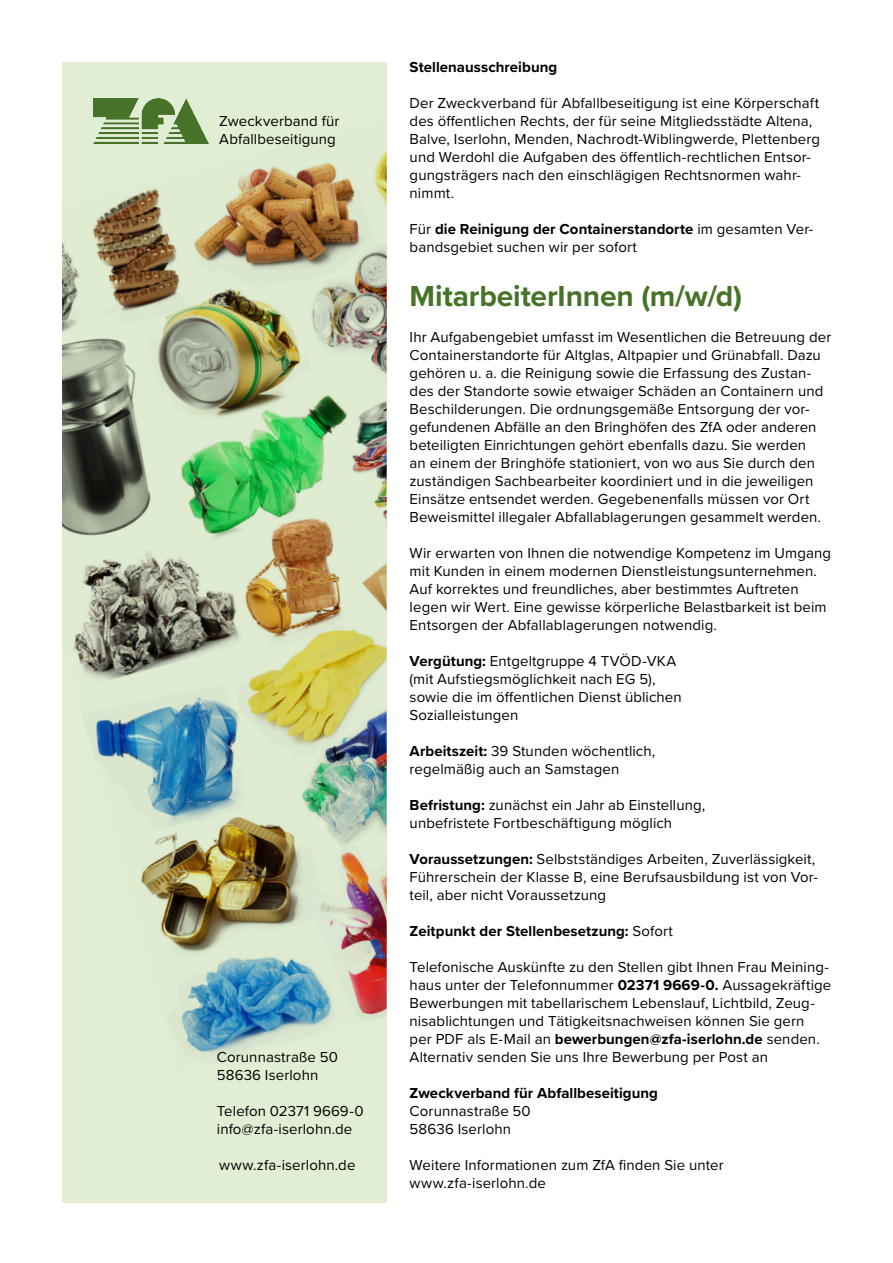
<style>
.page{position:relative;width:893px;height:1263px;background:#fff}
.page>*{position:absolute;margin:0;border:0;box-sizing:border-box;transform-origin:0 0}
.Titel{font:700 30px "Proxima Nova";letter-spacing:-.005em;color:#477328}
.Fließtext{font:15px/18px "Proxima Nova";letter-spacing:.005em;color:#000}
.Fließtext-2{font:700 15px/18px "Proxima Nova";letter-spacing:.005em;color:#000}
.s1{font-weight:700}
.s2{font-weight:400}
</style>
<div class="page">
<div style="left:62px;top:62px;width:325px;height:1140px;background:#e1eed4"></div>
<img style="left:62px;top:150px;width:325px;height:905px">
<svg style="left:93px;top:98px;width:116px;height:46px"></svg>
<p class="Fließtext" style="left:219px;top:111px;width:122px">Zweckverband für<br>Abfallbeseitigung</p>
<p class="Fließtext" style="left:217px;top:1047px;width:123px">Corunnastraße 50<br>58636 Iserlohn</p>
<p class="Fließtext" style="left:217px;top:1101px;width:148px">Telefon 02371 9669-0 info@zfa-iserlohn.de</p>
<p class="Fließtext" style="left:219px;top:1155px;width:138px">www.zfa-iserlohn.de</p>
<p class="Fließtext-2" style="left:410px;top:58px;width:149px">Stellenausschreibung</p>
<p class="Fließtext" style="left:410px;top:93px;width:412px">Der Zweckverband für Abfallbeseitigung ist eine Körperschaft des öffentlichen Rechts, der für seine Mitgliedsstädte Altena, Balve, Iserlohn, Menden, Nachrodt-Wiblingwerde, Plettenberg und Werdohl die Aufgaben des öffentlich-rechtlichen Entsor&shy;gungsträgers nach den einschlägigen Rechtsnormen wahr&shy;nimmt.</p>
<p class="Fließtext" style="left:410px;top:219px;width:405px">Für <span class="s1">die Reinigung der Containerstandorte</span> im gesamten Ver&shy;bandsgebiet suchen wir per sofort</p>
<p class="Titel" style="left:410px;top:274px;width:334px">MitarbeiterInnen (m/w/d)</p>
<p class="Fließtext" style="left:410px;top:327px;width:423px">Ihr Aufgabengebiet umfasst im Wesentlichen die Betreuung der Containerstandorte für Altglas, Altpapier und Grünabfall. Dazu gehören u. a. die Reinigung sowie die Erfassung des Zustan&shy;des der Standorte sowie etwaiger Schäden an Containern und Beschilderungen. Die ordnungsgemäße Entsorgung der vor&shy;gefundenen Abfälle an den Bringhöfen des ZfA oder anderen beteiligten Einrichtungen gehört ebenfalls dazu. Sie werden<br>an einem der Bringhöfe stationiert, von wo aus Sie durch den zuständigen Sachbearbeiter koordiniert und in die jeweiligen Einsätze entsendet werden. Gegebenenfalls müssen vor Ort Beweismittel illegaler Abfallablagerungen gesammelt werden.</p>
<p class="Fließtext" style="left:410px;top:543px;width:423px">Wir erwarten von Ihnen die notwendige Kompetenz im Umgang mit Kunden in einem modernen Dienstleistungsunternehmen.<br>Auf korrektes und freundliches, aber bestimmtes Auftreten legen wir Wert. Eine gewisse körperliche Belastbarkeit ist beim Entsorgen der Abfallablagerungen notwendig.</p>
<p class="Fließtext" style="left:410px;top:651px;width:274px"><span class="s1">Vergütung:</span> Entgeltgruppe 4 TVÖD-VKA (mit Aufstiegsmöglichkeit nach EG 5), sowie die im öffentlichen Dienst üblichen Sozialleistungen</p>
<p class="Fließtext" style="left:410px;top:741px;width:247px"><span class="s1">Arbeitszeit:</span> 39 Stunden wöchentlich, regelmäßig auch an Samstagen</p>
<p class="Fließtext" style="left:410px;top:795px;width:297px"><span class="s1">Befristung:</span> zunächst ein Jahr ab Einstellung, unbefristete Fortbeschäftigung möglich</p>
<p class="Fließtext" style="left:410px;top:849px;width:410px"><span class="s1">Voraussetzungen:</span> Selbstständiges Arbeiten, Zuverlässigkeit,<br>Führerschein der Klasse B, eine Berufsausbildung ist von Vor&shy;teil, aber nicht Voraussetzung</p>
<p class="Fließtext-2" style="left:410px;top:922px;width:265px">Zeitpunkt der Stellenbesetzung: <span class="s2">Sofort</span></p>
<p class="Fließtext" style="left:410px;top:957px;width:423px">Telefonische Auskünfte zu den Stellen gibt Ihnen Frau Meining&shy;haus unter der Telefonnummer <span class="s1">02371 9669-0.</span> Aussagekräftige Bewerbungen mit tabellarischem Lebenslauf, Lichtbild, Zeug&shy;nisablichtungen und Tätigkeitsnachweisen können Sie gern<br>per PDF als E-Mail an <span class="s1">bewerbungen@zfa-iserlohn.de</span> senden.<br>Alternativ senden Sie uns Ihre Bewerbung per Post an</p>
<p class="Fließtext-2" style="left:410px;top:1084px;width:250px">Zweckverband für Abfallbeseitigung<br><span class="s2">Corunnastraße 50<br>58636 Iserlohn</span></p>
<p class="Fließtext" style="left:410px;top:1155px;width:316px">Weitere Informationen zum ZfA finden Sie unter www.zfa-iserlohn.de</p>
</div>
